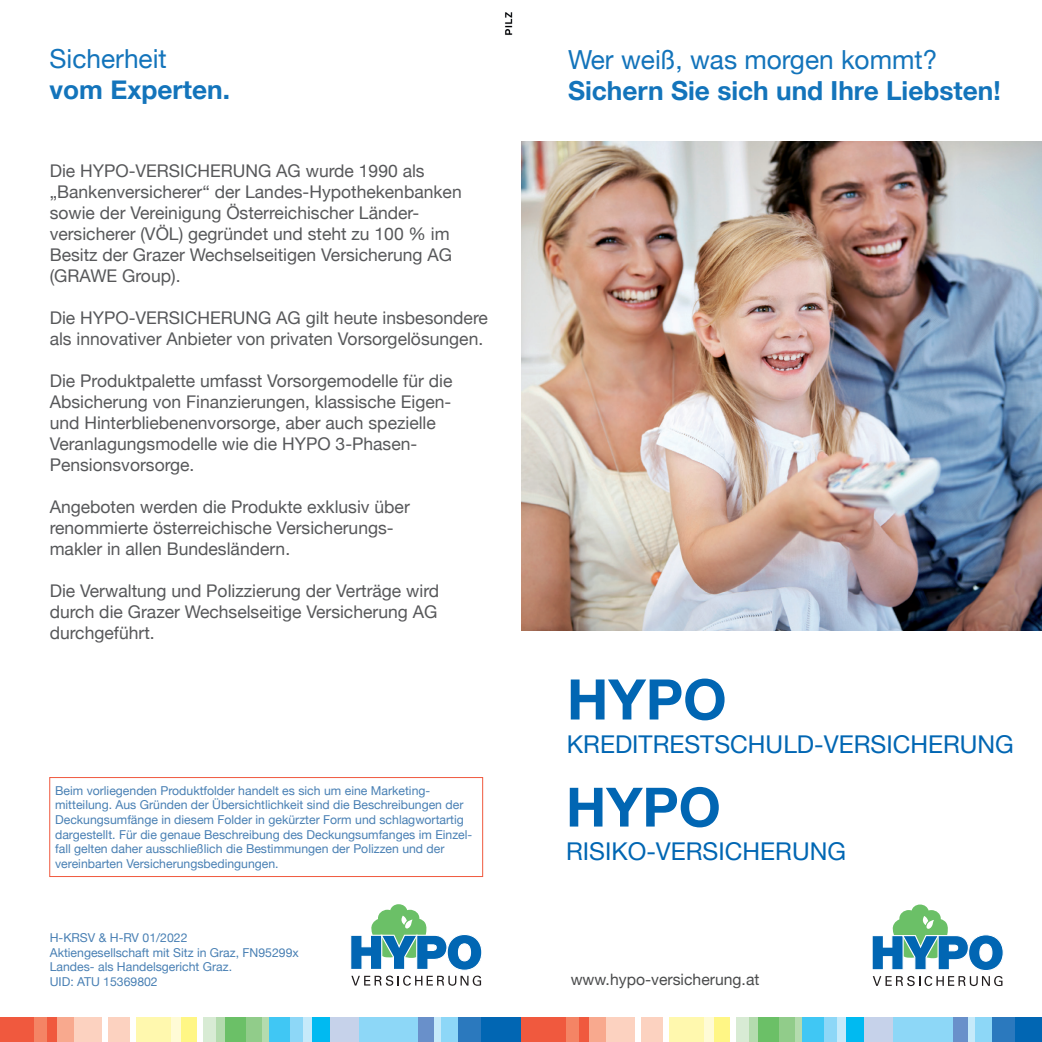
<style>
.page{position:relative;width:1042px;height:1042px;background:#fff}
.page>*{position:absolute;margin:0;border:0;box-sizing:border-box;transform-origin:0 0}
.t1{font:700 56px "Helvetica Neue";color:#0166b3}
.t2{font:700 54.25px "Helvetica Neue";color:#0166b3}
.t3{font:700 26.25px "Helvetica Neue";color:#1374bb}
.t4{font:26.25px "Helvetica Neue";color:#1374bb}
.t5{font:24.5px "Helvetica Neue";color:#0166b3}
.t6{font:17.5px/21px "Helvetica Neue";color:#57585a}
.t7{font:15.75px "Helvetica Neue";color:#4b4c4d}
.t8{font:12.25px/14.7px "Helvetica Neue";color:#4980b4}
</style>
<div class="page">
<div style="left:0;top:1017px;width:34px;height:25px;background:#f0593e"></div>
<div style="left:46px;top:1017px;width:11px;height:25px;background:#f0593e"></div>
<div style="left:34px;top:1017px;width:13px;height:25px;background:#f48465"></div>
<div style="left:57px;top:1017px;width:18px;height:25px;background:#f8a98e"></div>
<div style="left:74px;top:1017px;width:7px;height:25px;background:#fcd2c0"></div>
<div style="left:81px;top:1017px;width:21px;height:25px;background:#fcd2c0"></div>
<div style="left:109px;top:1017px;width:21px;height:25px;background:#fcd2c0"></div>
<div style="left:136px;top:1017px;width:22px;height:25px;background:#fff8ae"></div>
<div style="left:170px;top:1017px;width:11px;height:25px;background:#fffbd6"></div>
<div style="left:158px;top:1017px;width:13px;height:25px;background:#fff8ae"></div>
<div style="left:181px;top:1017px;width:16px;height:25px;background:#fff685"></div>
<div style="left:216px;top:1017px;width:10px;height:25px;background:#b4dbae"></div>
<div style="left:203px;top:1017px;width:13px;height:25px;background:#d8ebd4"></div>
<div style="left:245px;top:1017px;width:19px;height:25px;background:#91cc8a"></div>
<div style="left:262px;top:1017px;width:7px;height:25px;background:#b4dbae"></div>
<div style="left:225px;top:1017px;width:20px;height:25px;background:#6bc067"></div>
<div style="left:269px;top:1017px;width:21px;height:25px;background:#40c7f4"></div>
<div style="left:303px;top:1017px;width:11px;height:25px;background:#c6eafa"></div>
<div style="left:290px;top:1017px;width:13px;height:25px;background:#8dd7f7"></div>
<div style="left:417px;top:1017px;width:18px;height:25px;background:#6990ca"></div>
<div style="left:440px;top:1017px;width:18px;height:25px;background:#8dd7f7"></div>
<div style="left:433px;top:1017px;width:7px;height:25px;background:#c6eafa"></div>
<div style="left:312px;top:1017px;width:21px;height:25px;background:#00baf1"></div>
<div style="left:331px;top:1017px;width:31px;height:25px;background:#c6d2ea"></div>
<div style="left:458px;top:1017px;width:32px;height:25px;background:#2b79be"></div>
<div style="left:481px;top:1017px;width:40px;height:25px;background:#0166b3"></div>
<div style="left:359px;top:1017px;width:59px;height:25px;background:#8dd7f7"></div>
<div style="left:521px;top:1017px;width:45px;height:25px;background:#f0593e"></div>
<div style="left:579px;top:1017px;width:10px;height:25px;background:#f0593e"></div>
<div style="left:566px;top:1017px;width:13px;height:25px;background:#f48465"></div>
<div style="left:589px;top:1017px;width:19px;height:25px;background:#f8a98e"></div>
<div style="left:606px;top:1017px;width:7px;height:25px;background:#fcd2c0"></div>
<div style="left:613px;top:1017px;width:22px;height:25px;background:#fcd2c0"></div>
<div style="left:641px;top:1017px;width:22px;height:25px;background:#fcd2c0"></div>
<div style="left:669px;top:1017px;width:22px;height:25px;background:#fff8ae"></div>
<div style="left:703px;top:1017px;width:11px;height:25px;background:#fffbd6"></div>
<div style="left:691px;top:1017px;width:12px;height:25px;background:#fff8ae"></div>
<div style="left:714px;top:1017px;width:15px;height:25px;background:#fff685"></div>
<div style="left:748px;top:1017px;width:11px;height:25px;background:#b4dbae"></div>
<div style="left:736px;top:1017px;width:13px;height:25px;background:#d8ebd4"></div>
<div style="left:778px;top:1017px;width:19px;height:25px;background:#91cc8a"></div>
<div style="left:795px;top:1017px;width:7px;height:25px;background:#b4dbae"></div>
<div style="left:758px;top:1017px;width:20px;height:25px;background:#6bc067"></div>
<div style="left:802px;top:1017px;width:22px;height:25px;background:#40c7f4"></div>
<div style="left:836px;top:1017px;width:11px;height:25px;background:#c6eafa"></div>
<div style="left:824px;top:1017px;width:12px;height:25px;background:#8dd7f7"></div>
<div style="left:951px;top:1017px;width:18px;height:25px;background:#6990ca"></div>
<div style="left:974px;top:1017px;width:18px;height:25px;background:#8dd7f7"></div>
<div style="left:967px;top:1017px;width:7px;height:25px;background:#c6eafa"></div>
<div style="left:846px;top:1017px;width:20px;height:25px;background:#00baf1"></div>
<div style="left:864px;top:1017px;width:31px;height:25px;background:#c6d2ea"></div>
<div style="left:992px;top:1017px;width:32px;height:25px;background:#2b79be"></div>
<div style="left:1015px;top:1017px;width:27px;height:25px;background:#0166b3"></div>
<div style="left:893px;top:1017px;width:59px;height:25px;background:#8dd7f7"></div>
<svg style="left:872px;top:904px;width:131px;height:82px"></svg>
<svg style="left:350px;top:904px;width:132px;height:82px"></svg>
<img style="left:521px;top:142px;width:521px;height:488px">
<img style="left:505px;top:12px;width:8px;height:23px">
<div style="left:49px;top:777px;width:434px;height:100px;border:1px solid #f0593e"></div>
<h3 class="t4" style="left:50px;top:40px;width:119px">Sicherheit</h3>
<h3 class="t3" style="left:50px;top:69px;width:182px">vom Experten.</h3>
<p class="t6" style="left:50px;top:161px;width:414px">Die HYPO-VERSICHERUNG AG wurde 1990 als „Bankenversicherer“ der Landes-Hypothekenbanken sowie der Vereinigung Österreichischer Länder&shy;versicherer (VÖL) gegründet und steht zu 100 % im Besitz der Grazer Wechselseitigen Versicherung AG (GRAWE Group).</p>
<p class="t6" style="left:50px;top:308px;width:440px">Die HYPO-VERSICHERUNG AG gilt heute insbesondere als innovativer Anbieter von privaten Vorsorgelösungen.</p>
<p class="t6" style="left:50px;top:371px;width:404px">Die Produktpalette umfasst Vorsorgemodelle für die Absicherung von Finanzierungen, klassische Eigen&shy;und Hinterbliebenenvorsorge, aber auch spezielle Veranlagungsmodelle wie die HYPO 3-Phasen-Pensionsvorsorge.</p>
<p class="t6" style="left:50px;top:497px;width:362px">Angeboten werden die Produkte exklusiv über renommierte österreichische Versicherungs&shy;makler in allen Bundesländern.</p>
<p class="t6" style="left:50px;top:581px;width:391px;text-align:justify">Die Verwaltung und Polizzierung der Verträge wird durch die Grazer Wechselseitige Versicherung AG durchgeführt.</p>
<p class="t8" style="left:55px;top:783px;width:419px">Beim vorliegenden Produktfolder handelt es sich um eine Marketing&shy;mitteilung. Aus Gründen der Übersichtlichkeit sind die Beschreibungen der Deckungsumfänge in diesem Folder in gekürzter Form und schlagwortartig dargestellt. Für die genaue Beschreibung des Deckungsumfanges im Einzel&shy;fall gelten daher ausschließlich die Bestimmungen der Polizzen und der vereinbarten Versicherungsbedingungen.</p>
<p class="t8" style="left:50px;top:931px;width:251px">H-KRSV &amp; H-RV 01/2022<br>Aktiengesellschaft mit Sitz in Graz, FN95299x<br>Landes- als Handelsgericht Graz.<br>UID: ATU 15369802</p>
<h3 class="t4" style="left:568px;top:40px;width:371px">Wer weiß, was morgen kommt?</h3>
<h3 class="t3" style="left:568px;top:70px;width:434px">Sichern Sie sich und Ihre Liebsten!</h3>
<h1 class="t1" style="left:567px;top:655px;width:161px">HYPO</h1>
<h3 class="t5" style="left:567px;top:726px;width:448px">KREDITRESTSCHULD-VERSICHERUNG</h3>
<h2 class="t2" style="left:566px;top:764px;width:156px">HYPO</h2>
<h3 class="t5" style="left:566px;top:833px;width:281px">RISIKO-VERSICHERUNG</h3>
<p class="t7" style="left:571px;top:968px;width:190px">www.hypo-versicherung.at</p>
</div>
